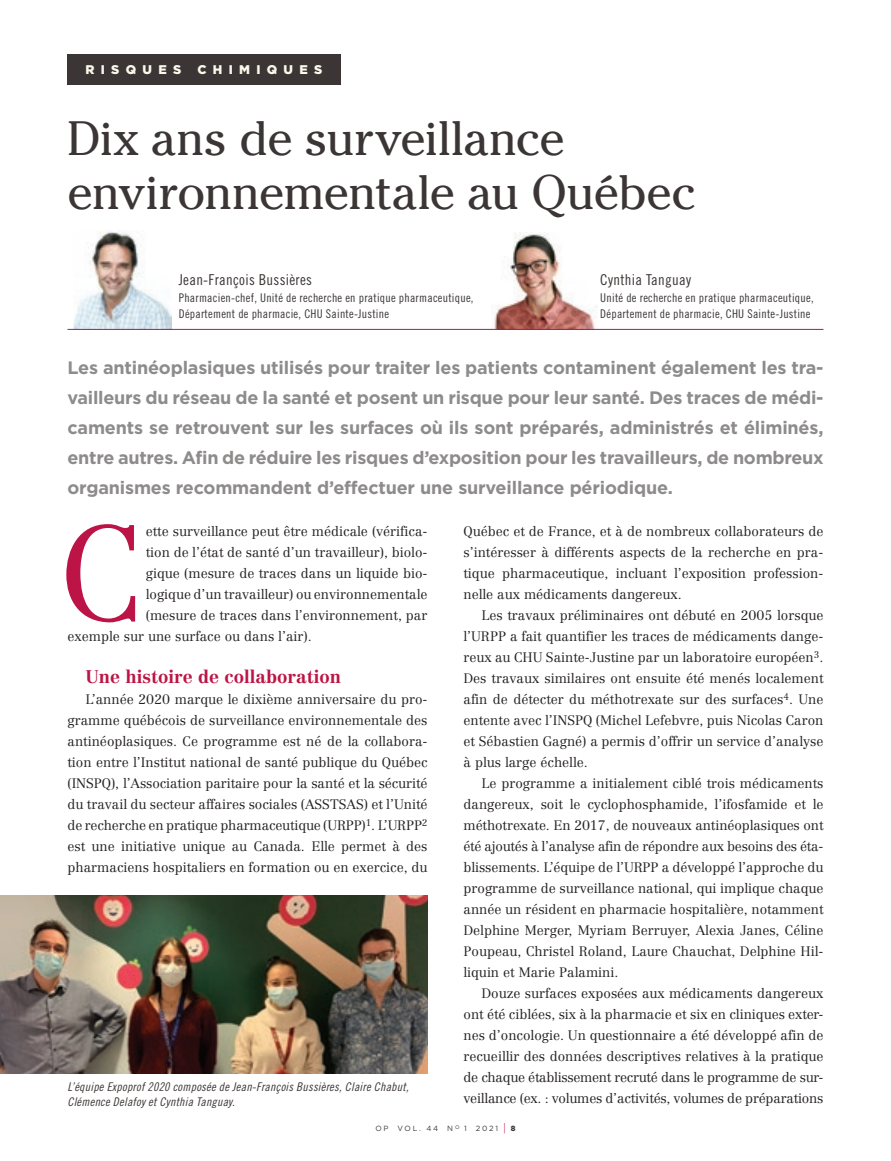
<style>
.page{position:relative;width:891px;height:1161px;background:#fff}
.page>*{position:absolute;margin:0;border:0;box-sizing:border-box;transform-origin:0 0}
.t1{font:300 132px "Centennial";color:#bc1446}
.t2{font:48px "Cheltenham";letter-spacing:-.01em;color:#3b3635}
.t3{font:700 18px/30px "Gotham";letter-spacing:-.01em;color:#8e8b8b;text-align:justify}
.ARTICLES-titres{font:700 18px "Centennial";color:#bc1446}
.t4{font:15px "Trade Gothic LT Pro Cn 18";letter-spacing:.02em;color:#3b3635}
.ARTICLES-texte{font:300 13.5px/21px "Centennial";color:#231f20;text-align:justify}
.t5{font:900 12.6px "Gotham";letter-spacing:.5em;color:#fbf8ec}
.t6{font:12px/16.5px "Trade Gothic LT Pro Cn 18";letter-spacing:.02em;color:#3b3635}
.PHOTOS-legendes{font:12px/15px "Trade Gothic Cond Eighteen Obl";letter-spacing:.02em;color:#3b3635}
.t7{font:7.5px "Gotham";letter-spacing:.235em;color:#3b3635}
.s1{font-size:11.25px;color:#bc1446}
.s2{font-weight:900}
</style>
<div class="page">
<img style="left:74px;top:230px;width:98px;height:99px">
<img style="left:491px;top:232px;width:107px;height:97px">
<div style="left:68px;top:54px;width:273px;height:30px;background:#3b3635"></div>
<hr style="left:68px;top:329px;width:756px;height:1px;background:#bc1446">
<img style="left:0;top:896px;width:428px;height:178px">
<p class="t5" style="left:86px;top:60px;width:97px">RISQUES</p>
<p class="t5" style="left:197px;top:60px;width:127px">CHIMIQUES</p>
<p class="t2" style="left:68px;top:109px;width:498px">Dix ans de surveillance</p>
<p class="t2" style="left:68px;top:163px;width:630px">environnementale au Québec</p>
<p class="t4" style="left:179px;top:271px;width:135px">Jean-François Bussières</p>
<p class="t6" style="left:179px;top:289px;width:296px">Pharmacien-chef, Unité de recherche en pratique pharmaceutique,<br>Département de pharmacie, CHU Sainte-Justine</p>
<p class="t4" style="left:600px;top:271px;width:92px">Cynthia Tanguay</p>
<p class="t6" style="left:600px;top:289px;width:215px">Unité de recherche en pratique pharmaceutique,<br>Département de pharmacie, CHU Sainte-Justine</p>
<p class="t3" style="left:68px;top:353px;width:758px">Les antinéoplasiques utilisés pour traiter les patients contaminent également les tra&shy;vailleurs du réseau de la santé et posent un risque pour leur santé. Des traces de médi&shy;caments se retrouvent sur les surfaces où ils sont préparés, administrés et éliminés, entre autres. Afin de réduire les risques d’exposition pour les travailleurs, de nombreux organismes recommandent d’effectuer une surveillance périodique.</p>
<p class="t1" style="left:60px;top:495px;width:85px">C</p>
<p class="ARTICLES-texte" style="left:146px;top:521px;width:283px">ette surveillance peut être médicale (vérifica-</p>
<p class="ARTICLES-texte" style="left:146px;top:542px;width:283px">tion de l’état de santé d’un travailleur), biolo-</p>
<p class="ARTICLES-texte" style="left:146px;top:563px;width:283px">gique (mesure de traces dans un liquide bio-</p>
<p class="ARTICLES-texte" style="left:146px;top:584px;width:283px">logique d’un travailleur) ou environnementale</p>
<p class="ARTICLES-texte" style="left:146px;top:605px;width:283px">(mesure de traces dans l’environnement, par</p>
<p class="ARTICLES-texte" style="left:68px;top:626px;width:246px">exemple sur une surface ou dans l’air).</p>
<p class="ARTICLES-titres" style="left:86px;top:666px;width:257px">Une histoire de collaboration</p>
<p class="ARTICLES-texte" style="left:68px;top:689px;width:362px;text-indent:18px">L’année 2020 marque le dixième anniversaire du pro&shy;gramme québécois de surveillance environnementale des antinéoplasiques. Ce programme est né de la collabora&shy;tion entre l’Institut national de santé publique du Québec (INSPQ), l’Association paritaire pour la santé et la sécurité du travail du secteur affaires sociales (ASSTSAS) et l’Unité de recherche en pratique pharmaceutique (URPP)<sup>1</sup>. L’URPP<sup>2 </sup>est une initiative unique au Canada. Elle permet à des pharmaciens hospitaliers en formation ou en exercice, du</p>
<p class="PHOTOS-legendes" style="left:68px;top:1079px;width:343px">L’équipe Expoprof 2020 composée de Jean-François Bussières, Claire Chabut,<br>Clémence Delafoy et Cynthia Tanguay.</p>
<p class="ARTICLES-texte" style="left:464px;top:521px;width:362px">Québec et de France, et à de nombreux collaborateurs de s’intéresser à différents aspects de la recherche en pra&shy;tique pharmaceutique, incluant l’exposition profession&shy;nelle aux médicaments dangereux.</p>
<p class="ARTICLES-texte" style="left:464px;top:605px;width:362px;text-indent:18px">Les travaux préliminaires ont débuté en 2005 lorsque l’URPP a fait quantifier les traces de médicaments dange&shy;reux au CHU Sainte-Justine par un laboratoire européen<sup>3</sup>.<br>Des travaux similaires ont ensuite été menés localement afin de détecter du méthotrexate sur des surfaces<sup>4</sup>. Une entente avec l’INSPQ (Michel Lefebvre, puis Nicolas Caron et Sébastien Gagné) a permis d’offrir un service d’analyse à plus large échelle.</p>
<p class="ARTICLES-texte" style="left:464px;top:773px;width:362px;text-indent:18px">Le programme a initialement ciblé trois médicaments dangereux, soit le cyclophosphamide, l’ifosfamide et le méthotrexate. En 2017, de nouveaux antinéoplasiques ont été ajoutés à l’analyse afin de répondre aux besoins des éta&shy;blissements. L’équipe de l’URPP a développé l’approche du programme de surveillance national, qui implique chaque année un résident en pharmacie hospitalière, notamment Delphine Merger, Myriam Berruyer, Alexia Janes, Céline Poupeau, Christel Roland, Laure Chauchat, Delphine Hil&shy;liquin et Marie Palamini.</p>
<p class="ARTICLES-texte" style="left:464px;top:983px;width:362px;text-indent:18px">Douze surfaces exposées aux médicaments dangereux ont été ciblées, six à la pharmacie et six en cliniques exter&shy;nes d’oncologie. Un questionnaire a été développé afin de recueillir des données descriptives relatives à la pratique de chaque établissement recruté dans le programme de sur&shy;veillance (ex. : volumes d’activités, volumes de préparations</p>
<p class="t7" style="left:375px;top:1124px;width:142px">OP VOL. 44 N<sup>O</sup> 1 2021 <span class="s1">|</span> <span class="s2">8</span></p>
</div>
